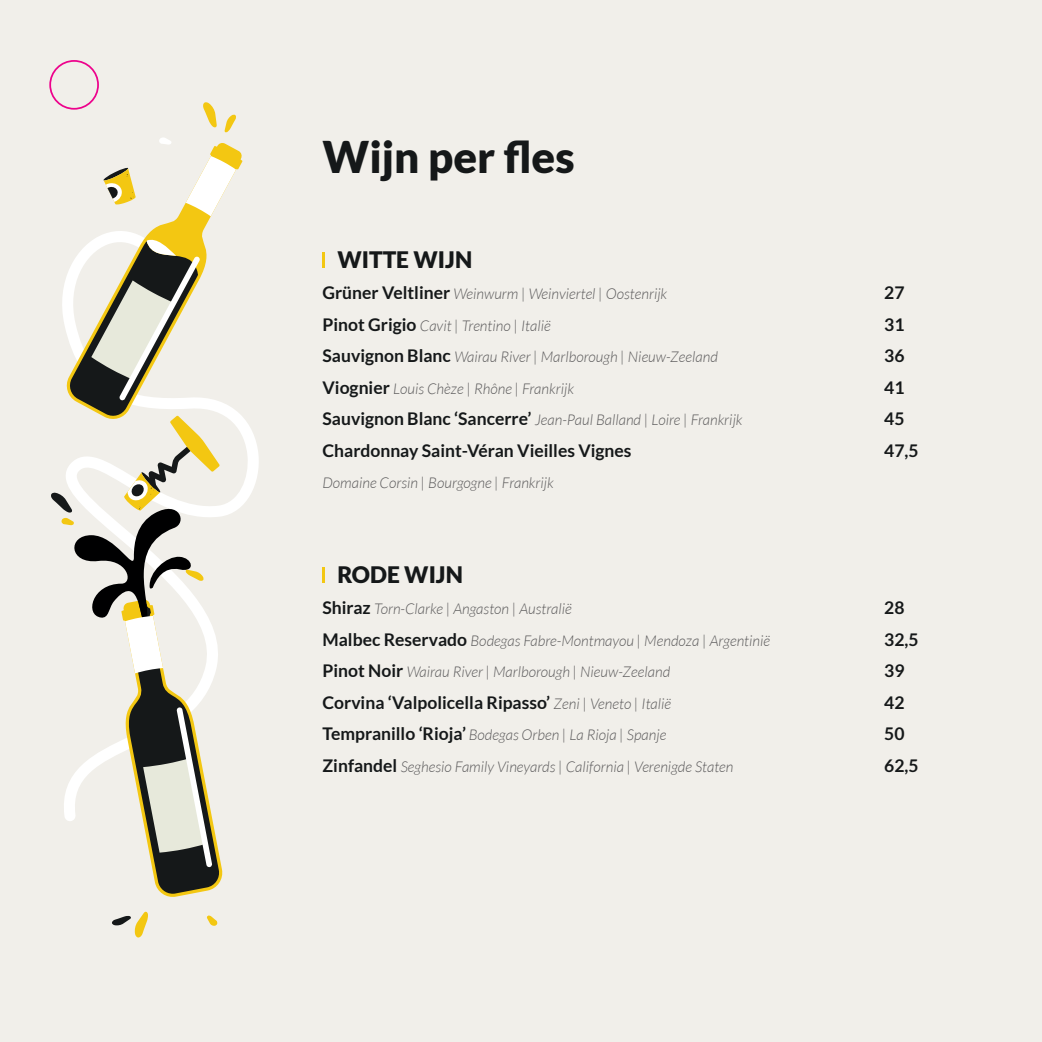
<style>
.page{position:relative;width:1042px;height:1042px;background:#f1efea}
.page>*{position:absolute;margin:0;border:0;box-sizing:border-box;transform-origin:0 0}
.Hoofdkoppen{font:900 43.75px "Lato";color:#151819}
.Koppen{font:900 22.75px "Lato";color:#151819}
.Menu_Gerechten_drank{font:700 17.5px "Lato";color:#151819}
.Menu_Gerechten_drank-2{font:italic 300 14.88px "Lato";color:#5b5a5b}
.s1{font-weight:700;font-style:normal;font-size:17.5px;color:#151819}
.s2{font-weight:300;font-style:italic;font-size:14.88px;color:#5b5a5b}
</style>
<div class="page">
<hr style="left:322px;top:253px;width:3px;height:15px;background:#f3c712">
<hr style="left:322px;top:568px;width:3px;height:15px;background:#f3c712">
<svg style="left:224px;top:417px;width:35px;height:99px"></svg>
<svg style="left:98px;top:143px;width:144px;height:278px"></svg>
<svg style="left:186px;top:156px;width:50px;height:60px"></svg>
<svg style="left:103px;top:167px;width:33px;height:38px"></svg>
<svg style="left:51px;top:237px;width:173px;height:660px"></svg>
<svg style="left:207px;top:915px;width:11px;height:11px"></svg>
<svg style="left:112px;top:911px;width:36px;height:27px"></svg>
<svg style="left:159px;top:137px;width:13px;height:8px"></svg>
<svg style="left:203px;top:102px;width:14px;height:26px"></svg>
<svg style="left:225px;top:114px;width:11px;height:19px"></svg>
<div style="left:49px;top:60px;width:50px;height:50px;border:2px solid #ed028c;border-radius:50%"></div>
<p class="Hoofdkoppen" style="left:322px;top:132px;width:254px">Wijn per fles</p>
<p class="Koppen" style="left:337px;top:246px;width:136px">WITTE WIJN</p>
<p class="Menu_Gerechten_drank-2" style="left:322px;top:286px;width:346px"><span class="s1">Grüner Veltliner</span> Weinwurm | Weinviertel | Oostenrijk</p>
<p class="Menu_Gerechten_drank-2" style="left:322px;top:317px;width:230px"><span class="s1">Pinot Grigio</span> Cavit | Trentino | Italië</p>
<p class="Menu_Gerechten_drank-2" style="left:322px;top:349px;width:397px"><span class="s1">Sauvignon Blanc</span> Wairau River | Marlborough | Nieuw-Zeeland</p>
<p class="Menu_Gerechten_drank-2" style="left:322px;top:380px;width:253px"><span class="s1">Viognier</span> Louis Chèze | Rhône | Frankrijk</p>
<p class="Menu_Gerechten_drank-2" style="left:322px;top:412px;width:421px"><span class="s1">Sauvignon Blanc ‘Sancerre’</span> Jean-Paul Balland | Loire | Frankrijk</p>
<p class="Menu_Gerechten_drank" style="left:322px;top:440px;width:310px">Chardonnay Saint-Véran Vieilles Vignes</p>
<p class="Menu_Gerechten_drank-2" style="left:322px;top:475px;width:233px">Domaine Corsin | Bourgogne | Frankrijk</p>
<p class="Koppen" style="left:337px;top:561px;width:127px">RODE WIJN</p>
<p class="Menu_Gerechten_drank-2" style="left:322px;top:601px;width:251px"><span class="s1">Shiraz</span> Torn-Clarke | Angaston | Australië</p>
<p class="Menu_Gerechten_drank-2" style="left:322px;top:632px;width:449px"><span class="s1">Malbec Reservado</span> Bodegas Fabre-Montmayou | Mendoza | Argentinië</p>
<p class="Menu_Gerechten_drank-2" style="left:322px;top:664px;width:349px"><span class="s1">Pinot Noir</span> Wairau River | Marlborough | Nieuw-Zeeland</p>
<p class="Menu_Gerechten_drank" style="left:322px;top:692px;width:350px">Corvina ‘Valpolicella Ripasso’ <span class="s2">Zeni | Veneto | Italië</span></p>
<p class="Menu_Gerechten_drank-2" style="left:322px;top:727px;width:345px"><span class="s1">Tempranillo ‘Rioja’</span> Bodegas Orben | La Rioja | Spanje</p>
<p class="Menu_Gerechten_drank-2" style="left:322px;top:758px;width:412px"><span class="s1">Zinfandel</span> Seghesio Family Vineyards | California | Verenigde Staten</p>
<p class="Menu_Gerechten_drank" style="left:884px;top:283px;width:22px">27</p>
<p class="Menu_Gerechten_drank" style="left:884px;top:314px;width:22px">31</p>
<p class="Menu_Gerechten_drank" style="left:884px;top:346px;width:22px">36</p>
<p class="Menu_Gerechten_drank" style="left:884px;top:377px;width:22px">41</p>
<p class="Menu_Gerechten_drank" style="left:884px;top:409px;width:22px">45</p>
<p class="Menu_Gerechten_drank" style="left:884px;top:440px;width:36px">47,5</p>
<p class="Menu_Gerechten_drank" style="left:884px;top:598px;width:22px">28</p>
<p class="Menu_Gerechten_drank" style="left:884px;top:629px;width:36px">32,5</p>
<p class="Menu_Gerechten_drank" style="left:884px;top:661px;width:22px">39</p>
<p class="Menu_Gerechten_drank" style="left:884px;top:692px;width:22px">42</p>
<p class="Menu_Gerechten_drank" style="left:884px;top:724px;width:22px">50</p>
<p class="Menu_Gerechten_drank" style="left:884px;top:755px;width:36px">62,5</p>
</div>
